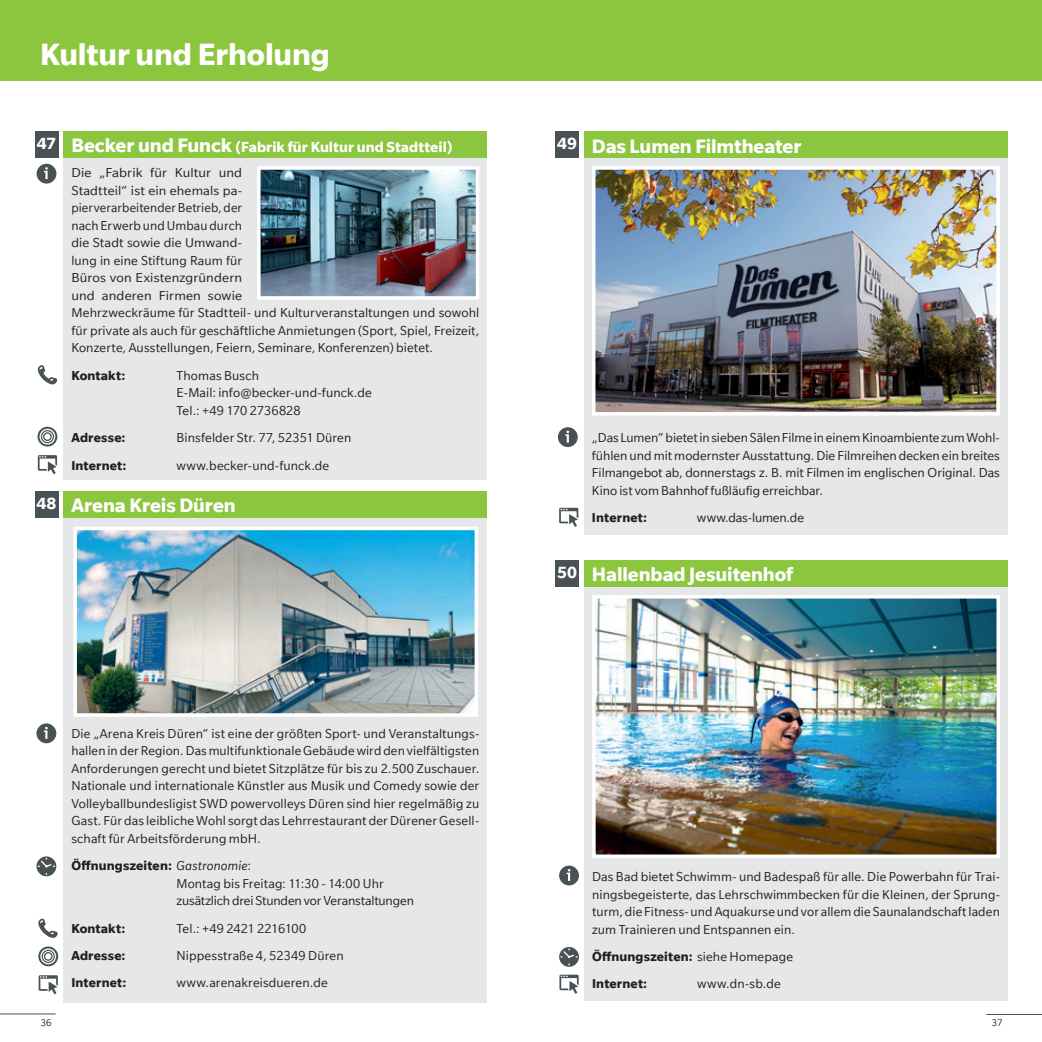
<style>
.page{position:relative;width:1042px;height:1042px;background:#fff}
.page>*{position:absolute;margin:0;border:0;box-sizing:border-box;transform-origin:0 0}
.t1{font:700 33.25px "Slate";letter-spacing:-.005em;color:#fff}
.t2{font:700 21px "Slate";letter-spacing:-.005em;color:#fff}
.t3{font:700 17.5px "Slate";color:#fff}
.t4{font:700 15.75px "Slate";letter-spacing:.005em;color:#fff}
.t5{font:14px/17.5px "Slate";letter-spacing:.01em;color:#231f20;text-align:justify}
.t6{font:14px/17.5px "Slate";letter-spacing:.01em;color:#231f20;scale:1.05 1}
.t7{font:14px/17.5px "Slate";letter-spacing:-.01em;color:#231f20}
.t8{font:700 14px "Slate";letter-spacing:.01em;color:#231f20}
.t9{font:14px "Slate";letter-spacing:-.015em;color:#231f20}
.t10{font:10.5px "Slate";color:#231f20}
.s1{font-size:21px}
.s2{font-weight:700}
.s3{font-style:italic}
.s4{font-weight:400}
</style>
<div class="page">
<hr style="left:0;top:1013px;width:56px;height:1px;background:#485255">
<hr style="left:986px;top:1014px;width:56px;height:1px;background:#485255">
<div style="left:0;top:0;width:1042px;height:80px;background:#8bc63e"></div>
<div style="left:64px;top:131px;width:423px;height:349px;background:#e6e7e9"></div>
<div style="left:64px;top:491px;width:423px;height:511px;background:#e6e7e9"></div>
<div style="left:64px;top:131px;width:423px;height:27px;background:#8bc63e"></div>
<div style="left:64px;top:491px;width:423px;height:27px;background:#8bc63e"></div>
<div style="left:35px;top:131px;width:23px;height:27px;background:#485255"></div>
<div style="left:35px;top:491px;width:23px;height:27px;background:#485255"></div>
<img style="left:78px;top:532px;width:395px;height:180px">
<div style="left:73px;top:527px;width:405px;height:190px;border:4px solid #fff"></div>
<svg style="left:38px;top:918px;width:20px;height:20px"></svg>
<svg style="left:37px;top:365px;width:20px;height:19px"></svg>
<div style="left:37px;top:164px;width:19px;height:20px;background:#485255;border-radius:50%"></div>
<svg style="left:44px;top:167px;width:4px;height:12px"></svg>
<svg style="left:38px;top:455px;width:19px;height:19px"></svg>
<svg style="left:39px;top:975px;width:19px;height:19px"></svg>
<svg style="left:38px;top:946px;width:20px;height:20px"></svg>
<div style="left:40px;top:948px;width:16px;height:16px;border:1px solid #fff;border-radius:50%"></div>
<svg style="left:45px;top:953px;width:6px;height:6px"></svg>
<div style="left:43px;top:951px;width:11px;height:10px;border:1px solid #fff;border-radius:50%"></div>
<svg style="left:38px;top:427px;width:19px;height:19px"></svg>
<div style="left:40px;top:429px;width:15px;height:15px;border:1px solid #fff;border-radius:50%"></div>
<svg style="left:44px;top:434px;width:6px;height:6px"></svg>
<div style="left:42px;top:431px;width:11px;height:11px;border:1px solid #fff;border-radius:50%"></div>
<svg style="left:36px;top:856px;width:20px;height:20px"></svg>
<svg style="left:38px;top:858px;width:16px;height:16px"></svg>
<div style="left:36px;top:723px;width:20px;height:20px;background:#485255;border-radius:50%"></div>
<svg style="left:44px;top:727px;width:4px;height:12px"></svg>
<div style="left:584px;top:131px;width:423px;height:404px;background:#e6e7e9"></div>
<div style="left:584px;top:131px;width:423px;height:27px;background:#8bc63e"></div>
<div style="left:555px;top:131px;width:24px;height:27px;background:#485255"></div>
<img style="left:597px;top:171px;width:398px;height:239px">
<div style="left:592px;top:166px;width:408px;height:249px;border:4px solid #fff"></div>
<div style="left:558px;top:427px;width:20px;height:20px;background:#485255;border-radius:50%"></div>
<svg style="left:565px;top:430px;width:4px;height:12px"></svg>
<div style="left:584px;top:560px;width:423px;height:441px;background:#e6e7e9"></div>
<div style="left:584px;top:560px;width:423px;height:27px;background:#8bc63e"></div>
<div style="left:555px;top:560px;width:24px;height:27px;background:#485255"></div>
<img style="left:597px;top:600px;width:398px;height:253px">
<div style="left:592px;top:595px;width:408px;height:263px;border:4px solid #fff"></div>
<img style="left:262px;top:171px;width:212px;height:124px">
<div style="left:257px;top:166px;width:222px;height:134px;border:4px solid #fff"></div>
<div style="left:559px;top:865px;width:20px;height:20px;background:#485255;border-radius:50%"></div>
<svg style="left:566px;top:869px;width:4px;height:12px"></svg>
<svg style="left:559px;top:974px;width:20px;height:19px"></svg>
<svg style="left:559px;top:508px;width:19px;height:19px"></svg>
<svg style="left:559px;top:947px;width:20px;height:20px"></svg>
<svg style="left:561px;top:949px;width:16px;height:9px"></svg>
<p class="t1" style="left:40px;top:35px;width:291px">Kultur und Erholung</p>
<p class="t3" style="left:37px;top:134px;width:21px">47</p>
<p class="t3" style="left:36px;top:494px;width:22px">48</p>
<p class="t4" style="left:71px;top:138px;width:382px"><span class="s1">Becker und Funck</span> (Fabrik für Kultur und Stadtteil)</p>
<p class="t6" style="left:71px;top:164px;width:390px">Die „Fabrik für Kultur und<br>Stadtteil“ ist ein ehemals pa-<br>pierverarbeitender Betrieb, der<br>nach Erwerb und Umbau durch<br>die Stadt sowie die Umwand-<br>lung in eine Stiftung Raum für<br>Büros von Existenzgründern<br>und anderen Firmen sowie<br>Mehrzweckräume für Stadtteil- und Kulturveranstaltungen und sowohl für private als auch für geschäftliche Anmietungen (Sport, Spiel, Freizeit, Konzerte, Ausstellungen, Feiern, Seminare, Konferenzen) bietet.</p>
<p class="t8" style="left:71px;top:367px;width:55px">Kontakt:</p>
<p class="t5" style="left:176px;top:366px;width:197px;text-align:left">Thomas Busch<br>E-Mail: info@becker-und-funck.de<br>Tel.: +49 170 2736828</p>
<p class="t8" style="left:71px;top:430px;width:56px">Adresse:</p>
<p class="t5" style="left:176px;top:429px;width:176px">Binsfelder Str. 77, 52351 Düren</p>
<p class="t8" style="left:71px;top:457px;width:57px">Internet:</p>
<p class="t5" style="left:176px;top:456px;width:154px">www.becker-und-funck.de</p>
<p class="t2" style="left:71px;top:493px;width:166px">Arena Kreis Düren</p>
<p class="t5" style="left:71px;top:724px;width:409px">Die „Arena Kreis Düren“ ist eine der größten Sport- und Veranstaltungs&shy;hallen in der Region. Das multifunktionale Gebäude wird den vielfältigsten Anforderungen gerecht und bietet Sitzplätze für bis zu 2.500 Zuschauer.<br>Nationale und internationale Künstler aus Musik und Comedy sowie der Volleyballbundesligist SWD powervolleys Düren sind hier regelmäßig zu Gast. Für das leibliche Wohl sorgt das Lehrrestaurant der Dürener Gesell&shy;schaft für Arbeitsförderung mbH.</p>
<p class="t7" style="left:176px;top:857px;width:239px;text-indent:-105px"><span class="s2">Öffnungszeiten:</span> <span class="s3">Gastronomie</span>:<br>Montag bis Freitag: 11:30 - 14:00 Uhr zusätzlich drei Stunden vor Veranstaltungen</p>
<p class="t8" style="left:71px;top:920px;width:55px">Kontakt:</p>
<p class="t9" style="left:176px;top:921px;width:131px">Tel.: +49 2421 2216100</p>
<p class="t8" style="left:71px;top:947px;width:56px">Adresse:</p>
<p class="t5" style="left:176px;top:946px;width:169px">Nippesstraße 4, 52349 Düren</p>
<p class="t8" style="left:71px;top:975px;width:57px">Internet:</p>
<p class="t5" style="left:176px;top:974px;width:153px">www.arenakreisdueren.de</p>
<p class="t3" style="left:557px;top:134px;width:21px">49</p>
<p class="t2" style="left:592px;top:135px;width:211px">Das Lumen Filmtheater</p>
<p class="t5" style="left:592px;top:429px;width:409px">„Das Lumen“ bietet in sieben Sälen Filme in einem Kinoambiente zum Wohl&shy;fühlen und mit modernster Ausstattung. Die Filmreihen decken ein breites Filmangebot ab, donnerstags z. B. mit Filmen im englischen Original. Das Kino ist vom Bahnhof fußläufig erreichbar.</p>
<p class="t8" style="left:592px;top:510px;width:57px">Internet:</p>
<p class="t7" style="left:697px;top:509px;width:108px">www.das-lumen.de</p>
<p class="t3" style="left:557px;top:563px;width:21px">50</p>
<p class="t2" style="left:592px;top:562px;width:202px">Hallenbad Jesuitenhof</p>
<p class="t5" style="left:592px;top:868px;width:409px">Das Bad bietet Schwimm- und Badespaß für alle. Die Powerbahn für Trai&shy;ningsbegeisterte, das Lehrschwimmbecken für die Kleinen, der Sprung&shy;turm, die Fitness- und Aquakurse und vor allem die Saunalandschaft laden zum Trainieren und Entspannen ein.</p>
<p class="t8" style="left:592px;top:949px;width:202px">Öffnungszeiten: <span class="s4">siehe Homepage</span></p>
<p class="t8" style="left:592px;top:976px;width:57px">Internet:</p>
<p class="t5" style="left:697px;top:975px;width:85px">www.dn-sb.de</p>
<p class="t10" style="left:41px;top:1017px;width:12px">36</p>
<p class="t10" style="left:992px;top:1017px;width:12px">37</p>
</div>
